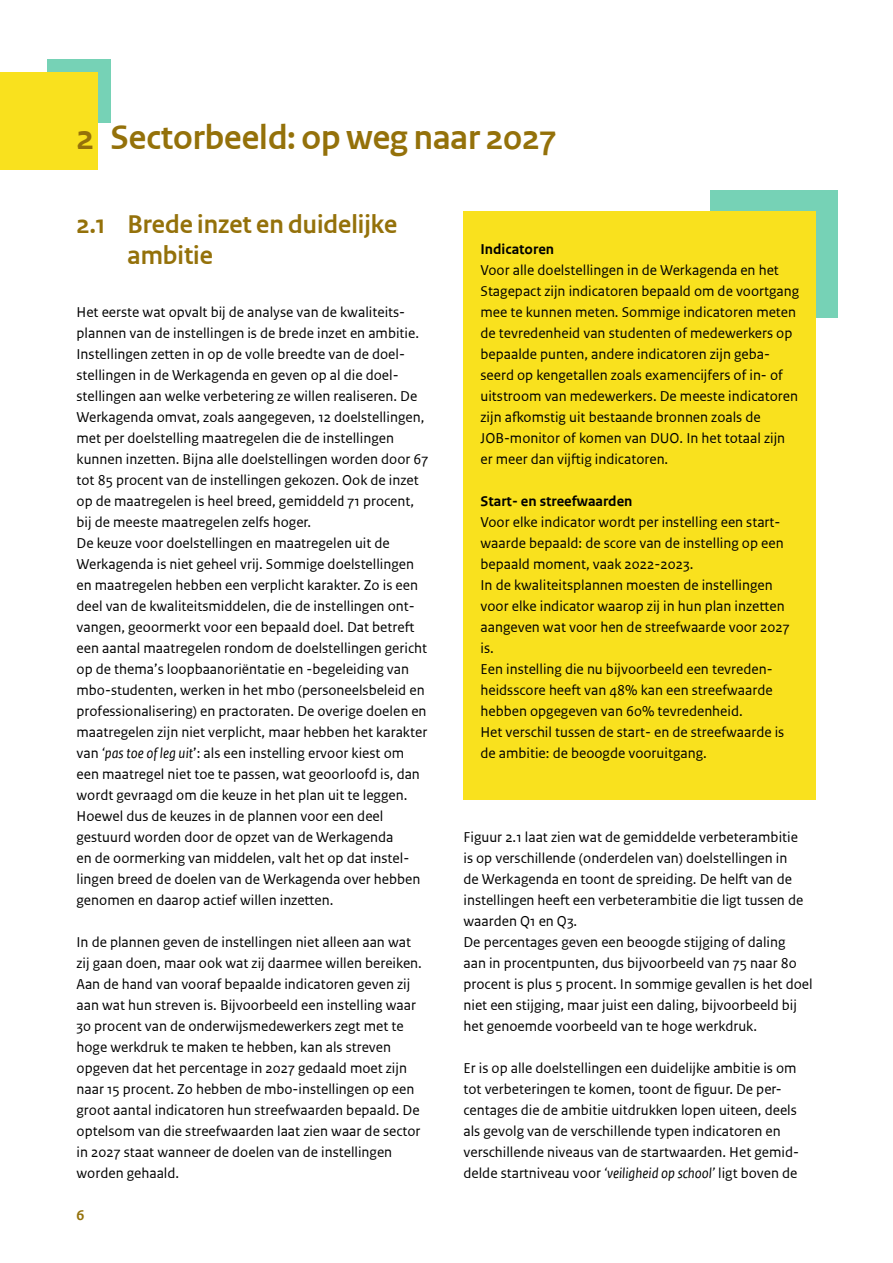
<style>
.page{position:relative;width:893px;height:1263px;background:#fff}
.page>*{position:absolute;margin:0;border:0;box-sizing:border-box;transform-origin:0 0}
.H1__H1-kop{font:700 36px "Rijksoverheid Sans Heading TT";color:#94710a}
.H2__H2{font:700 27px/31.5px "Rijksoverheid Sans Heading TT";color:#94710a}
.P__body{font:15px/21px "Rijksoverheid Sans Text TT";color:#000}
.P__body_zonder_afstand_voor{font:15px/21px "Rijksoverheid Sans Text TT";color:#000}
.P__body_zonder_afstand_voor-2{font:700 15px "Rijksoverheid Sans Text TT";color:#000}
.t1{font:700 15px "Rijksoverheid Sans Text TT";color:#94710a}
.s1{font-style:italic}
</style>
<div class="page">
<div style="left:47px;top:60px;width:64px;height:63px;background:#76d2b6"></div>
<div style="left:0;top:72px;width:98px;height:98px;background:#f9e11e"></div>
<div style="left:710px;top:191px;width:128px;height:127px;background:#76d2b6"></div>
<div style="left:463px;top:212px;width:353px;height:588px;background:#f9e11e"></div>
<h1 class="H1__H1-kop" style="left:77px;top:117px;width:481px">2 Sectorbeeld: op weg naar 2027</h1>
<h2 class="H2__H2" style="left:128px;top:209px;width:271px;text-indent:-51px">2.1 Brede inzet en duidelijke ambitie</h2>
<p class="P__body" style="left:77px;top:302px;width:353px">Het eerste wat opvalt bij de analyse van de kwaliteits&shy;plannen van de instellingen is de brede inzet en ambitie.<br>Instellingen zetten in op de volle breedte van de doel&shy;stellingen in de Werkagenda en geven op al die doel&shy;stellingen aan welke verbetering ze willen realiseren. De Werkagenda omvat, zoals aangegeven, 12 doelstellingen, met per doelstelling maatregelen die de instellingen kunnen inzetten. Bijna alle doelstellingen worden door 67 tot 85 procent van de instellingen gekozen. Ook de inzet op de maatregelen is heel breed, gemiddeld 71 procent, bij de meeste maatregelen zelfs hoger.</p>
<p class="P__body_zonder_afstand_voor" style="left:77px;top:533px;width:352px">De keuze voor doelstellingen en maatregelen uit de Werkagenda is niet geheel vrij. Sommige doelstellingen en maatregelen hebben een verplicht karakter. Zo is een deel van de kwaliteitsmiddelen, die de instellingen ont&shy;vangen, geoormerkt voor een bepaald doel. Dat betreft een aantal maatregelen rondom de doelstellingen gericht op de thema’s loopbaanoriëntatie en -begeleiding van mbo-studenten, werken in het mbo (personeelsbeleid en professionalisering) en practoraten. De overige doelen en maatregelen zijn niet verplicht, maar hebben het karakter van <span class="s1">‘pas toe of leg uit</span>’: als een instelling ervoor kiest om een maatregel niet toe te passen, wat geoorloofd is, dan wordt gevraagd om die keuze in het plan uit te leggen.</p>
<p class="P__body_zonder_afstand_voor" style="left:77px;top:806px;width:345px">Hoewel dus de keuzes in de plannen voor een deel gestuurd worden door de opzet van de Werkagenda<br>en de oormerking van middelen, valt het op dat instel&shy;lingen breed de doelen van de Werkagenda over hebben genomen en daarop actief willen inzetten.</p>
<p class="P__body" style="left:77px;top:932px;width:347px">In de plannen geven de instellingen niet alleen aan wat zij gaan doen, maar ook wat zij daarmee willen bereiken.<br>Aan de hand van vooraf bepaalde indicatoren geven zij aan wat hun streven is. Bijvoorbeeld een instelling waar 30 procent van de onderwijsmedewerkers zegt met te hoge werkdruk te maken te hebben, kan als streven opgeven dat het percentage in 2027 gedaald moet zijn naar 15 procent. Zo hebben de mbo-instellingen op een groot aantal indicatoren hun streefwaarden bepaald. De optelsom van die streefwaarden laat zien waar de sector in 2027 staat wanneer de doelen van de instellingen worden gehaald.</p>
<p class="t1" style="left:77px;top:1206px;width:9px">6</p>
<p class="P__body_zonder_afstand_voor-2" style="left:480px;top:240px;width:75px">Indicatoren</p>
<p class="P__body_zonder_afstand_voor" style="left:480px;top:260px;width:320px">Voor alle doelstellingen in de Werkagenda en het Stagepact zijn indicatoren bepaald om de voortgang mee te kunnen meten. Sommige indicatoren meten de tevredenheid van studenten of medewerkers op bepaalde punten, andere indicatoren zijn geba&shy;seerd op kengetallen zoals examencijfers of in- of uitstroom van medewerkers. De meeste indicatoren zijn afkomstig uit bestaande bronnen zoals de JOB-monitor of komen van DUO. In het totaal zijn er meer dan vijftig indicatoren.</p>
<p class="P__body_zonder_afstand_voor-2" style="left:480px;top:492px;width:154px">Start- en streefwaarden</p>
<p class="P__body_zonder_afstand_voor" style="left:480px;top:512px;width:305px">Voor elke indicator wordt per instelling een start&shy;waarde bepaald: de score van de instelling op een bepaald moment, vaak 2022-2023.</p>
<p class="P__body_zonder_afstand_voor" style="left:480px;top:575px;width:311px">In de kwaliteitsplannen moesten de instellingen voor elke indicator waarop zij in hun plan inzetten aangeven wat voor hen de streefwaarde voor 2027 is.</p>
<p class="P__body_zonder_afstand_voor" style="left:480px;top:659px;width:294px;text-align:justify">Een instelling die nu bijvoorbeeld een tevreden&shy;heidsscore heeft van 48% kan een streefwaarde hebben opgegeven van 60% tevredenheid.</p>
<p class="P__body_zonder_afstand_voor" style="left:480px;top:722px;width:305px">Het verschil tussen de start- en de streefwaarde is de ambitie: de beoogde vooruitgang.</p>
<p class="P__body" style="left:463px;top:827px;width:351px">Figuur 2.1 laat zien wat de gemiddelde verbeterambitie<br>is op verschillende (onderdelen van) doelstellingen in<br>de Werkagenda en toont de spreiding. De helft van de instellingen heeft een verbeterambitie die ligt tussen de waarden Q1 en Q3.<br>De percentages geven een beoogde stijging of daling<br>aan in procentpunten, dus bijvoorbeeld van 75 naar 80 procent is plus 5 procent. In sommige gevallen is het doel niet een stijging, maar juist een daling, bijvoorbeeld bij het genoemde voorbeeld van te hoge werkdruk.</p>
<p class="P__body" style="left:463px;top:1058px;width:337px">Er is op alle doelstellingen een duidelijke ambitie is om tot verbeteringen te komen, toont de figuur. De per&shy;centages die de ambitie uitdrukken lopen uiteen, deels als gevolg van de verschillende typen indicatoren en verschillende niveaus van de startwaarden. Het gemid&shy;delde startniveau voor <span class="s1">‘veiligheid op school’</span> ligt boven de</p>
</div>
